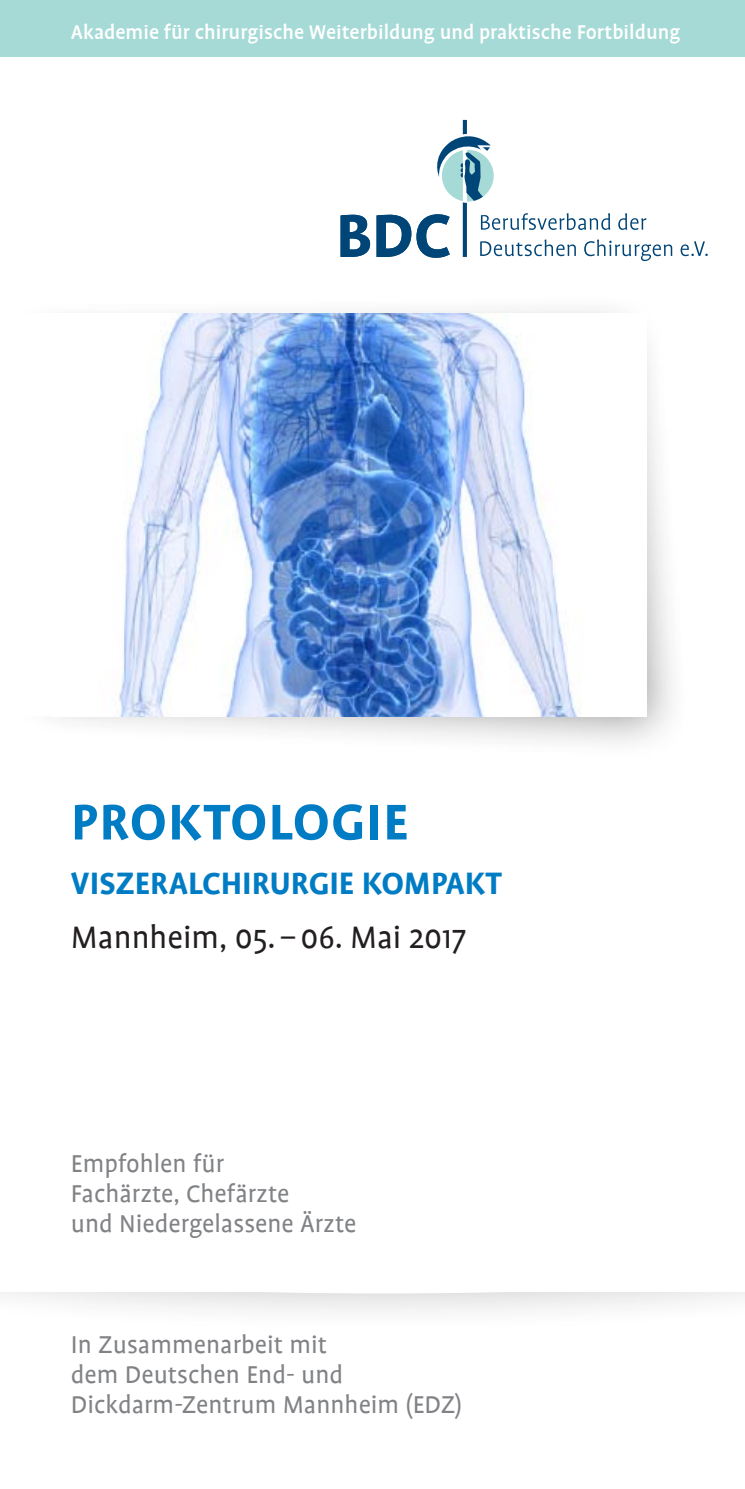
<style>
.page{position:relative;width:745px;height:1489px;background:#fff}
.page>*{position:absolute;margin:0;border:0;box-sizing:border-box;transform-origin:0 0}
.t1{font:700 57.5px "Profile";letter-spacing:.02em;color:#007cc4}
.t2{font:700 35px "Profile";color:#007cc4}
.t3{font:35px "Profile";color:#231f20}
.t4{font:27.5px/30px "Profile";color:#808285}
.t5{font:500 22.5px "Profile";color:#fff}
</style>
<div class="page">
<div style="left:0;top:0;width:744px;height:57px;background:#a6dad6"></div>
<div style="left:0;top:293px;width:689px;height:466px;background:#231f20;opacity:.44"></div>
<svg style="left:340px;top:215px;width:30px;height:42px"></svg>
<svg style="left:680px;top:241px;width:27px;height:15px"></svg>
<svg style="left:376px;top:120px;width:295px;height:141px"></svg>
<div style="left:0;top:313px;width:646px;height:403px;background:#fff"></div>
<img style="left:119px;top:313px;width:462px;height:403px">
<div style="left:0;top:1292px;width:744px;height:38px;background:#231f20;opacity:.25"></div>
<svg style="left:0;top:1292px;width:744px;height:1px"></svg>
<p class="t5" style="left:71px;top:20px;width:610px">Akademie für chirurgische Weiterbildung und praktische Fortbildung</p>
<h1 class="t1" style="left:71px;top:790px;width:339px">PROKTOLOGIE</h1>
<p class="t2" style="left:71px;top:864px;width:432px">VISZERALCHIRURGIE KOMPAKT</p>
<p class="t3" style="left:71px;top:919px;width:397px">Mannheim, 05. –06. Mai 2017</p>
<p class="t4" style="left:71px;top:1148px;width:287px">Empfohlen für<br>Fachärzte, Chefärzte<br>und Niedergelassene Ärzte</p>
<p class="t4" style="left:71px;top:1329px;width:392px">In Zusammenarbeit mit<br>dem Deutschen End- und<br>Dickdarm-Zentrum Mannheim (EDZ)</p>
</div>
